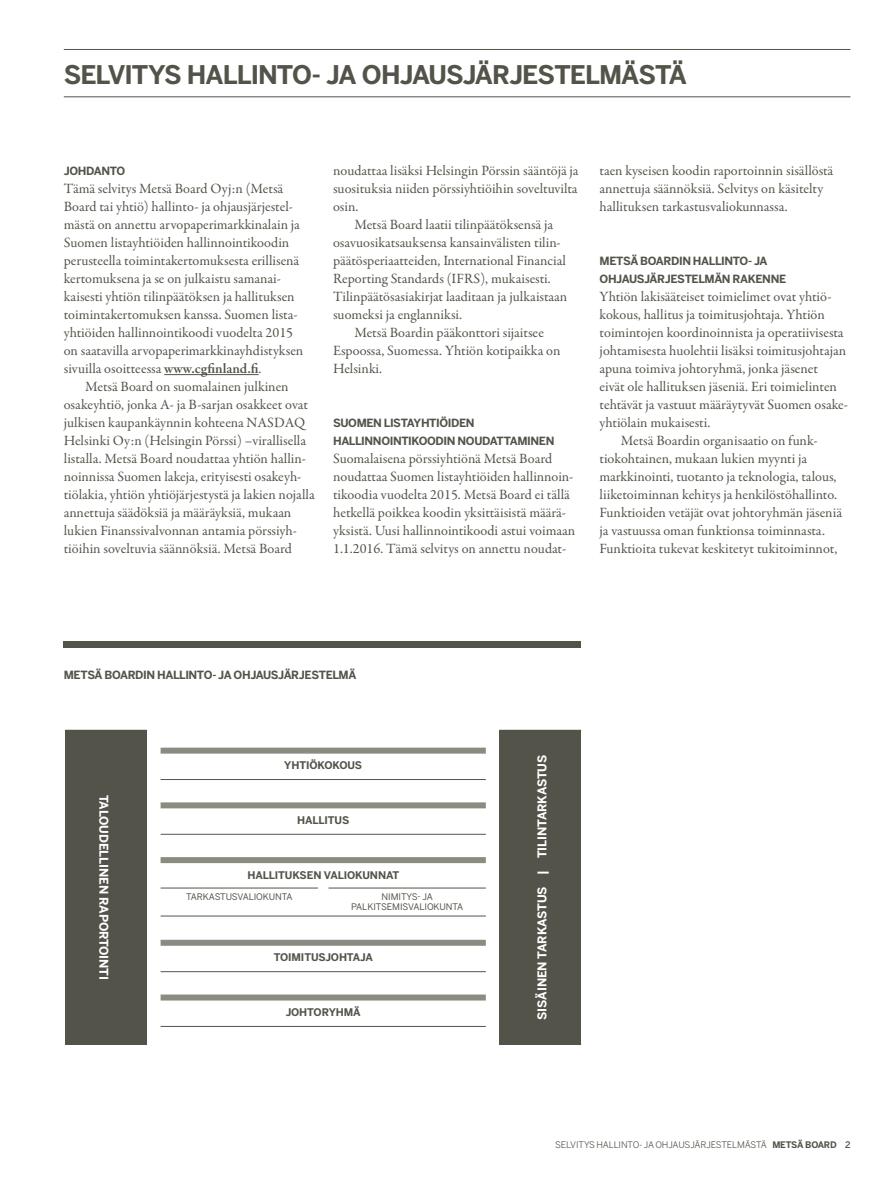
<style>
.page{position:relative;width:893px;height:1191px;background:#fff}
.page>*{position:absolute;margin:0;border:0;box-sizing:border-box;transform-origin:0 0}
.business_area_2018{font:700 25.5px "Benton Sans";letter-spacing:-.04em;color:#54534a}
.p_base_2018{font:14.25px/18px "Garamond Premr Pro";color:#54534a}
.p_base_indent_2018{font:14.25px/18px "Garamond Premr Pro";color:#54534a}
.Table_ce_bold_2018{font:700 12px "Benton Sans";letter-spacing:-.01em;color:#fff}
.H_sub1__tilinpaatos{font:700 11.25px/18px "Benton Sans";letter-spacing:-.035em;color:#54534a}
.Table_ce_bold_2018-2{font:700 10.5px "Benton Sans";letter-spacing:-.01em;color:#54534a}
.page_number_ri_2018{font:9px "Benton Sans";letter-spacing:-.02em;color:#54534a}
.Table_ce_bold_2018-3{font:9px/10.5px "Benton Sans";letter-spacing:-.01em;color:#54534a;text-align:center}
.s1{font-weight:600}
.s2{font-weight:700}
.s3{font-weight:500}
</style>
<div class="page">
<hr style="left:164px;top:374px;width:95px;height:1px;background:#54534a">
<hr style="left:64px;top:49px;width:786px;height:1px;background:#54534a">
<hr style="left:64px;top:97px;width:786px;height:1px;background:#54534a">
<div style="left:499px;top:730px;width:82px;height:314px;background:#54534a"></div>
<div style="left:65px;top:730px;width:82px;height:314px;background:#54534a"></div>
<div style="left:161px;top:747px;width:325px;height:6px;background:#8b8b82"></div>
<hr style="left:161px;top:779px;width:325px;height:1px;background:#54534a">
<div style="left:161px;top:802px;width:325px;height:6px;background:#8b8b82"></div>
<hr style="left:161px;top:834px;width:325px;height:1px;background:#54534a">
<div style="left:161px;top:857px;width:325px;height:6px;background:#8b8b82"></div>
<hr style="left:161px;top:915px;width:325px;height:1px;background:#54534a">
<hr style="left:161px;top:887px;width:157px;height:1px;background:#54534a">
<hr style="left:328px;top:887px;width:158px;height:1px;background:#54534a">
<div style="left:161px;top:939px;width:325px;height:6px;background:#8b8b82"></div>
<hr style="left:161px;top:971px;width:325px;height:1px;background:#54534a">
<div style="left:161px;top:994px;width:325px;height:6px;background:#8b8b82"></div>
<hr style="left:161px;top:1026px;width:325px;height:1px;background:#54534a">
<div style="left:64px;top:641px;width:517px;height:6px;background:#54534a"></div>
<p class="business_area_2018" style="left:64px;top:59px;width:625px">SELVITYS HALLINTO- JA OHJAUSJÄRJESTELMÄSTÄ</p>
<p class="H_sub1__tilinpaatos" style="left:64px;top:162px;width:63px">JOHDANTO</p>
<p class="p_base_2018" style="left:64px;top:180px;width:241px">Tämä selvitys Metsä Board Oyj:n (Metsä Board tai yhtiö) hallinto- ja ohjausjärjestel&shy;mästä on annettu arvopaperimarkkinalain ja Suomen listayhtiöiden hallinnointikoodin perusteella toimintakertomuksesta erillisenä kertomuksena ja se on julkaistu samanai&shy;kaisesti yhtiön tilinpäätöksen ja hallituksen toimintakertomuksen kanssa. Suomen lista&shy;yhtiöiden hallinnointikoodi vuodelta 2015 on saatavilla arvopaperimarkkinayhdistyksen sivuilla osoitteessa <span class="s1">www.cgfinland.fi</span>.</p>
<p class="p_base_indent_2018" style="left:64px;top:378px;width:252px;text-indent:21px">Metsä Board on suomalainen julkinen osakeyhtiö, jonka A- ja B-sarjan osakkeet ovat julkisen kaupankäynnin kohteena NASDAQ Helsinki Oy:n (Helsingin Pörssi) –virallisella listalla. Metsä Board noudattaa yhtiön hallin&shy;noinnissa Suomen lakeja, erityisesti osakeyh&shy;tiölakia, yhtiön yhtiöjärjestystä ja lakien nojalla annettuja säädöksiä ja määräyksiä, mukaan lukien Finanssivalvonnan antamia pörssiyh&shy;tiöihin soveltuvia säännöksiä. Metsä Board</p>
<p class="p_base_indent_2018" style="left:333px;top:162px;width:247px;text-align:justify">noudattaa lisäksi Helsingin Pörssin sääntöjä ja suosituksia niiden pörssiyhtiöihin soveltuvilta osin.</p>
<p class="p_base_indent_2018" style="left:333px;top:216px;width:236px;text-indent:21px">Metsä Board laatii tilinpäätöksensä ja osavuosikatsauksensa kansainvälisten tilin&shy;päätösperiaatteiden, International Financial Reporting Standards (IFRS), mukaisesti.<br>Tilinpäätösasiakirjat laaditaan ja julkaistaan suomeksi ja englanniksi.</p>
<p class="p_base_indent_2018" style="left:333px;top:324px;width:229px;text-indent:21px">Metsä Boardin pääkonttori sijaitsee<br>Espoossa, Suomessa. Yhtiön kotipaikka on<br>Helsinki.</p>
<p class="H_sub1__tilinpaatos" style="left:333px;top:414px;width:223px">SUOMEN LISTAYHTIÖIDEN<br>HALLINNOINTIKOODIN NOUDATTAMINEN</p>
<p class="p_base_2018" style="left:333px;top:450px;width:244px">Suomalaisena pörssiyhtiönä Metsä Board noudattaa Suomen listayhtiöiden hallinnoin&shy;tikoodia vuodelta 2015. Metsä Board ei tällä hetkellä poikkea koodin yksittäisistä määrä&shy;yksistä. Uusi hallinnointikoodi astui voimaan 1.1.2016. Tämä selvitys on annettu noudat-</p>
<p class="p_base_2018" style="left:600px;top:162px;width:235px">taen kyseisen koodin raportoinnin sisällöstä annettuja säännöksiä. Selvitys on käsitelty hallituksen tarkastusvaliokunnassa.</p>
<p class="H_sub1__tilinpaatos" style="left:600px;top:252px;width:188px">METSÄ BOARDIN HALLINTO- JA<br>OHJAUSJÄRJESTELMÄN RAKENNE</p>
<p class="p_base_2018" style="left:600px;top:288px;width:250px">Yhtiön lakisääteiset toimielimet ovat yhtiö&shy;kokous, hallitus ja toimitusjohtaja. Yhtiön toimintojen koordinoinnista ja operatiivisesta johtamisesta huolehtii lisäksi toimitusjohtajan apuna toimiva johtoryhmä, jonka jäsenet<br>eivät ole hallituksen jäseniä. Eri toimielinten tehtävät ja vastuut määräytyvät Suomen osake&shy;yhtiölain mukaisesti.</p>
<p class="p_base_indent_2018" style="left:600px;top:432px;width:244px;text-indent:21px">Metsä Boardin organisaatio on funk&shy;tiokohtainen, mukaan lukien myynti ja markkinointi, tuotanto ja teknologia, talous, liiketoiminnan kehitys ja henkilöstöhallinto.<br>Funktioiden vetäjät ovat johtoryhmän jäseniä ja vastuussa oman funktionsa toiminnasta.<br>Funktioita tukevat keskitetyt tukitoiminnot,</p>
<p class="H_sub1__tilinpaatos" style="left:64px;top:666px;width:294px">METSÄ BOARDIN HALLINTO- JA OHJAUSJÄRJESTELMÄ</p>
<p class="Table_ce_bold_2018" style="left:111px;top:794px;width:187px;rotate:90deg">TALOUDELLINEN RAPORTOINTI</p>
<p class="Table_ce_bold_2018-2" style="left:284px;top:759px;width:79px">YHTIÖKOKOUS</p>
<p class="Table_ce_bold_2018-2" style="left:297px;top:814px;width:54px">HALLITUS</p>
<p class="Table_ce_bold_2018-2" style="left:247px;top:868px;width:153px">HALLITUKSEN VALIOKUNNAT</p>
<p class="Table_ce_bold_2018-3" style="left:186px;top:891px;width:108px">TARKASTUSVALIOKUNTA</p>
<p class="Table_ce_bold_2018-3" style="left:351px;top:891px;width:114px">NIMITYS- JA<br>PALKITSEMISVALIOKUNTA</p>
<p class="Table_ce_bold_2018-2" style="left:274px;top:951px;width:101px">TOIMITUSJOHTAJA</p>
<p class="Table_ce_bold_2018-2" style="left:286px;top:1006px;width:77px">JOHTORYHMÄ</p>
<p class="Table_ce_bold_2018" style="left:535px;top:1019px;width:266px;rotate:-90deg">SISÄINEN TARKASTUS | TILINTARKASTUS</p>
<p class="page_number_ri_2018" style="left:555px;top:1139px;width:297px">SELVITYS HALLINTO- JA OHJAUSJÄRJESTELMÄSTÄ <span class="s2">METSÄ BOARD</span> <span class="s3">2</span></p>
</div>
